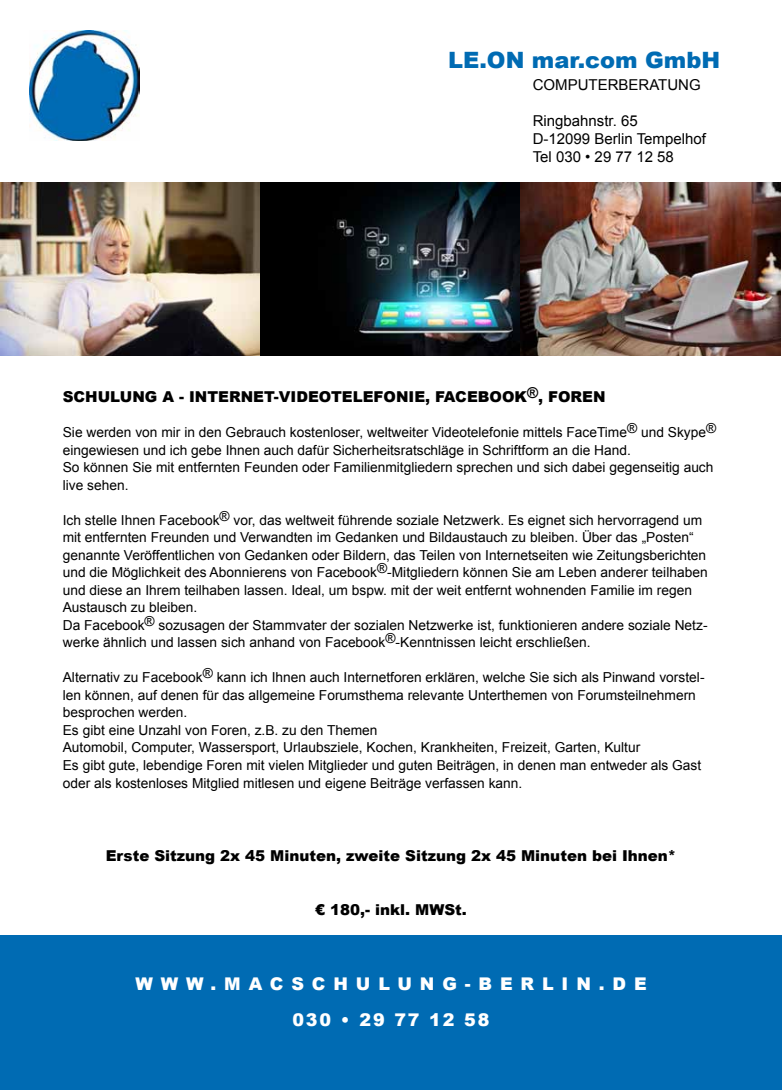
<style>
.page{position:relative;width:782px;height:1090px;background:#fff}
.page>*{position:absolute;margin:0;border:0;box-sizing:border-box;transform-origin:0 0}
.t1{font:900 22.5px "Arial";color:#006bb3}
.t2{font:900 17.5px/36px "Arial";letter-spacing:.45em;color:#fff;text-align:center}
.t3{font:900 15px "Arial";color:#000}
.t4{font:15px/18px "Arial";color:#000}
.t5{font:13.75px/17.5px "Arial";color:#000}
</style>
<div class="page">
<div style="left:0;top:935px;width:782px;height:155px;background:#006bb3"></div>
<img style="left:0;top:182px;width:780px;height:174px">
<img style="left:29px;top:30px;width:110px;height:111px">
<h1 class="t1" style="left:448px;top:44px;width:273px">LE.ON mar.com GmbH</h1>
<p class="t4" style="left:532px;top:76px;width:170px">COMPUTERBERATUNG</p>
<p class="t4" style="left:532px;top:112px;width:175px">Ringbahnstr. 65<br>D-12099 Berlin Tempelhof<br>Tel 030 • 29 77 12 58</p>
<p class="t3" style="left:63px;top:385px;width:544px">SCHULUNG A - INTERNET-VIDEOTELEFONIE, FACEBOOK<sup>®</sup>, FOREN</p>
<p class="t5" style="left:63px;top:424px;width:655px">Sie werden von mir in den Gebrauch kostenloser, weltweiter Videotelefonie mittels FaceTime® und Skype® eingewiesen und ich gebe Ihnen auch dafür Sicherheitsratschläge in Schriftform an die Hand.<br>So können Sie mit entfernten Feunden oder Familienmitgliedern sprechen und sich dabei gegenseitig auch live sehen.</p>
<p class="t5" style="left:63px;top:511px;width:646px">Ich stelle Ihnen Facebook® vor, das weltweit führende soziale Netzwerk. Es eignet sich hervorragend um mit entfernten Freunden und Verwandten im Gedanken und Bildaustauch zu bleiben. Über das „Posten“ genannte Veröffentlichen von Gedanken oder Bildern, das Teilen von Internetseiten wie Zeitungsberichten und die Möglichkeit des Abonnierens von Facebook®-Mitgliedern können Sie am Leben anderer teilhaben und diese an Ihrem teilhaben lassen. Ideal, um bspw. mit der weit entfernt wohnenden Familie im regen Austausch zu bleiben.<br>Da Facebook® sozusagen der Stammvater der sozialen Netzwerke ist, funktionieren andere soziale Netz&shy;werke ähnlich und lassen sich anhand von Facebook®-Kenntnissen leicht erschließen.</p>
<p class="t5" style="left:63px;top:669px;width:643px">Alternativ zu Facebook® kann ich Ihnen auch Internetforen erklären, welche Sie sich als Pinwand vorstel&shy;len können, auf denen für das allgemeine Forumsthema relevante Unterthemen von Forumsteilnehmern besprochen werden.<br>Es gibt eine Unzahl von Foren, z.B. zu den Themen<br>Automobil, Computer, Wassersport, Urlaubsziele, Kochen, Krankheiten, Freizeit, Garten, Kultur<br>Es gibt gute, lebendige Foren mit vielen Mitglieder und guten Beiträgen, in denen man entweder als Gast oder als kostenloses Mitglied mitlesen und eigene Beiträge verfassen kann.</p>
<p class="t3" style="left:106px;top:844px;width:572px">Erste Sitzung 2x 45 Minuten, zweite Sitzung 2x 45 Minuten bei Ihnen*</p>
<p class="t3" style="left:315px;top:898px;width:153px">€ 180,- inkl. MWSt.</p>
<p class="t2" style="left:135px;top:965px;width:513px">WWW.MACSCHULUNG-BERLIN.DE<br>030 • 29 77 12 58</p>
</div>
